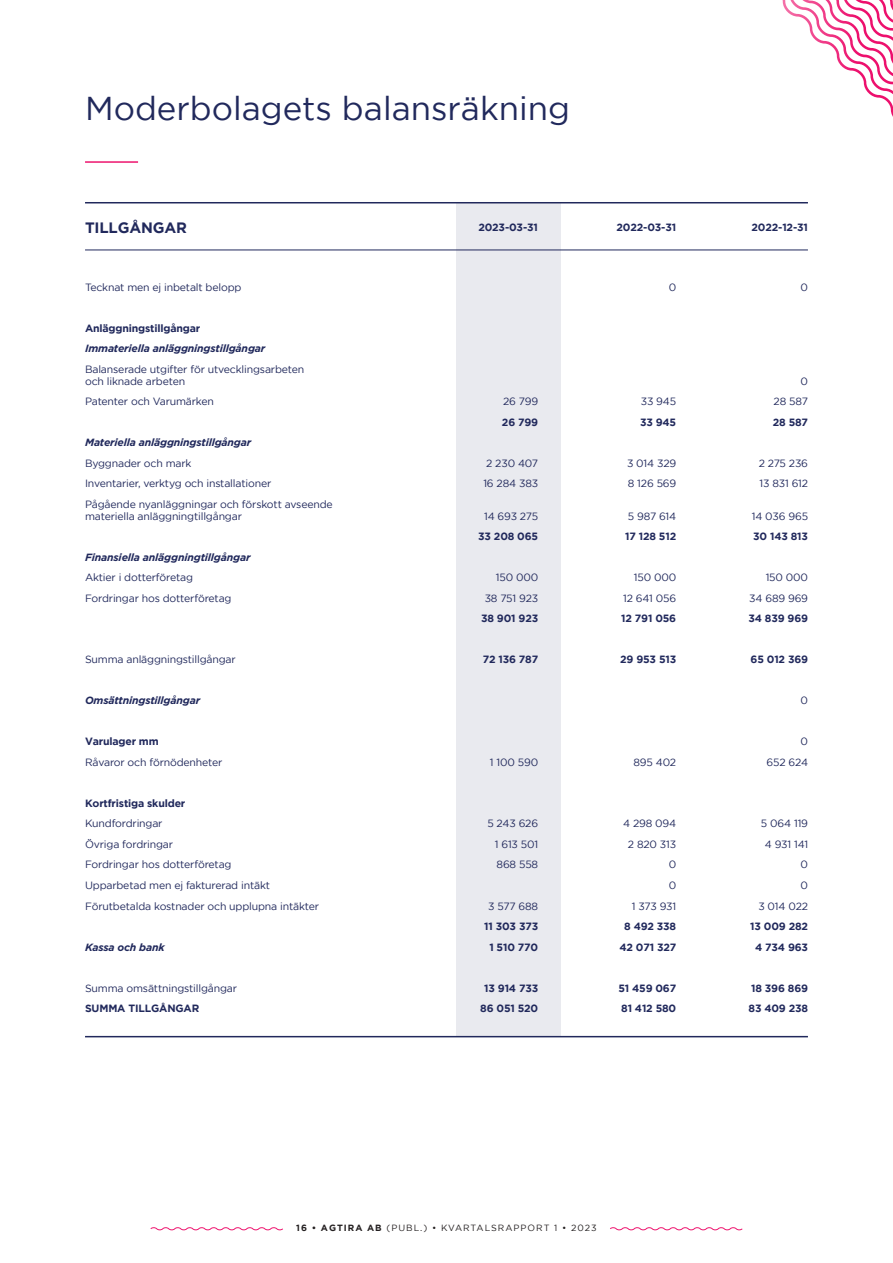
<style>
.page{position:relative;width:893px;height:1263px;background:#fff}
.page>*{position:absolute;margin:0;border:0;box-sizing:border-box;transform-origin:0 0}
.Rubrik_H1{font:33px "Gotham";color:#21295c}
.Rubrik_Bröd{font:700 15px "Gotham";letter-spacing:-.01em;color:#21295c}
.Tabell_bröd_mindre{font:10.5px/12px "Gotham";letter-spacing:-.015em;color:#21295c}
.Tabell_bröd_mindre-2{font:700 10.5px "Gotham";letter-spacing:-.015em;color:#21295c}
.Tabell_bröd_mindre-3{font:italic 700 10.5px "Gotham";letter-spacing:-.015em;color:#21295c}
.t1{font:9px "Gotham";letter-spacing:.11em;color:#231f20}
.s1{font-weight:700}
</style>
<div class="page">
<hr style="left:85px;top:161px;width:53px;height:2px;background:#ed146e">
<hr style="left:85px;top:202px;width:723px;height:1px;background:#21295c">
<hr style="left:85px;top:250px;width:723px;height:1px;background:#21295c">
<hr style="left:85px;top:1036px;width:723px;height:1px;background:#21295c">
<div style="left:456px;top:202px;width:105px;height:835px;background:#e9eaef"></div>
<svg style="left:150px;top:1227px;width:133px;height:4px"></svg>
<svg style="left:610px;top:1227px;width:133px;height:4px"></svg>
<svg style="left:782px;top:0;width:111px;height:117px"></svg>
<p class="Rubrik_H1" style="left:85px;top:90px;width:486px">Moderbolagets balansräkning</p>
<p class="Rubrik_Bröd" style="left:85px;top:219px;width:103px">TILLGÅNGAR</p>
<p class="Tabell_bröd_mindre-2" style="left:478px;top:221px;width:61px">2023-03-31</p>
<p class="Tabell_bröd_mindre-2" style="left:616px;top:221px;width:61px">2022-03-31</p>
<p class="Tabell_bröd_mindre-2" style="left:752px;top:221px;width:58px">2022-12-31</p>
<p class="Tabell_bröd_mindre" style="left:85px;top:281px;width:158px">Tecknat men ej inbetalt belopp</p>
<p class="Tabell_bröd_mindre" style="left:669px;top:281px;width:9px">0</p>
<p class="Tabell_bröd_mindre" style="left:801px;top:281px;width:9px">0</p>
<p class="Tabell_bröd_mindre-2" style="left:85px;top:322px;width:117px">Anläggningstillgångar</p>
<p class="Tabell_bröd_mindre-3" style="left:85px;top:342px;width:182px">Immateriella anläggningstillgångar</p>
<p class="Tabell_bröd_mindre" style="left:85px;top:363px;width:221px">Balanserade utgifter för utvecklingsarbeten och liknade arbeten</p>
<p class="Tabell_bröd_mindre" style="left:801px;top:375px;width:9px">0</p>
<p class="Tabell_bröd_mindre" style="left:85px;top:395px;width:130px">Patenter och Varumärken</p>
<p class="Tabell_bröd_mindre" style="left:503px;top:395px;width:37px">26 799</p>
<p class="Tabell_bröd_mindre" style="left:641px;top:395px;width:37px">33 945</p>
<p class="Tabell_bröd_mindre" style="left:774px;top:395px;width:36px">28 587</p>
<p class="Tabell_bröd_mindre-2" style="left:502px;top:416px;width:38px">26 799</p>
<p class="Tabell_bröd_mindre-2" style="left:640px;top:416px;width:38px">33 945</p>
<p class="Tabell_bröd_mindre-2" style="left:773px;top:416px;width:37px">28 587</p>
<p class="Tabell_bröd_mindre-3" style="left:85px;top:436px;width:168px">Materiella anläggningstillgångar</p>
<p class="Tabell_bröd_mindre" style="left:85px;top:457px;width:108px">Byggnader och mark</p>
<p class="Tabell_bröd_mindre" style="left:486px;top:457px;width:54px">2 230 407</p>
<p class="Tabell_bröd_mindre" style="left:627px;top:457px;width:51px">3 014 329</p>
<p class="Tabell_bröd_mindre" style="left:759px;top:457px;width:51px">2 275 236</p>
<p class="Tabell_bröd_mindre" style="left:85px;top:477px;width:188px">Inventarier, verktyg och installationer</p>
<p class="Tabell_bröd_mindre" style="left:483px;top:477px;width:56px">16 284 383</p>
<p class="Tabell_bröd_mindre" style="left:628px;top:477px;width:50px">8 126 569</p>
<p class="Tabell_bröd_mindre" style="left:759px;top:477px;width:50px">13 831 612</p>
<p class="Tabell_bröd_mindre" style="left:85px;top:498px;width:249px">Pågående nyanläggningar och förskott avseende materiella anläggningtillgångar</p>
<p class="Tabell_bröd_mindre" style="left:484px;top:510px;width:56px">14 693 275</p>
<p class="Tabell_bröd_mindre" style="left:628px;top:510px;width:50px">5 987 614</p>
<p class="Tabell_bröd_mindre" style="left:752px;top:510px;width:58px">14 036 965</p>
<p class="Tabell_bröd_mindre-2" style="left:478px;top:531px;width:61px">33 208 065</p>
<p class="Tabell_bröd_mindre-2" style="left:625px;top:531px;width:52px">17 128 512</p>
<p class="Tabell_bröd_mindre-2" style="left:753px;top:531px;width:56px">30 143 813</p>
<p class="Tabell_bröd_mindre-3" style="left:85px;top:550px;width:167px">Finansiella anläggningtillgångar</p>
<p class="Tabell_bröd_mindre" style="left:85px;top:571px;width:110px">Aktier i dotterföretag</p>
<p class="Tabell_bröd_mindre" style="left:496px;top:571px;width:44px">150 000</p>
<p class="Tabell_bröd_mindre" style="left:634px;top:571px;width:44px">150 000</p>
<p class="Tabell_bröd_mindre" style="left:766px;top:571px;width:44px">150 000</p>
<p class="Tabell_bröd_mindre" style="left:85px;top:592px;width:148px">Fordringar hos dotterföretag</p>
<p class="Tabell_bröd_mindre" style="left:485px;top:592px;width:55px">38 751 923</p>
<p class="Tabell_bröd_mindre" style="left:623px;top:592px;width:55px">12 641 056</p>
<p class="Tabell_bröd_mindre" style="left:749px;top:592px;width:60px">34 689 969</p>
<p class="Tabell_bröd_mindre-2" style="left:481px;top:613px;width:59px">38 901 923</p>
<p class="Tabell_bröd_mindre-2" style="left:621px;top:613px;width:56px">12 791 056</p>
<p class="Tabell_bröd_mindre-2" style="left:748px;top:613px;width:61px">34 839 969</p>
<p class="Tabell_bröd_mindre" style="left:85px;top:653px;width:152px">Summa anläggningstillgångar</p>
<p class="Tabell_bröd_mindre-2" style="left:483px;top:654px;width:57px">72 136 787</p>
<p class="Tabell_bröd_mindre-2" style="left:620px;top:654px;width:58px">29 953 513</p>
<p class="Tabell_bröd_mindre-2" style="left:751px;top:654px;width:59px">65 012 369</p>
<p class="Tabell_bröd_mindre-3" style="left:85px;top:694px;width:117px">Omsättningstillgångar</p>
<p class="Tabell_bröd_mindre" style="left:801px;top:694px;width:9px">0</p>
<p class="Tabell_bröd_mindre-2" style="left:85px;top:736px;width:75px">Varulager mm</p>
<p class="Tabell_bröd_mindre" style="left:801px;top:735px;width:9px">0</p>
<p class="Tabell_bröd_mindre" style="left:85px;top:756px;width:139px">Råvaror och förnödenheter</p>
<p class="Tabell_bröd_mindre" style="left:490px;top:756px;width:50px">1 100 590</p>
<p class="Tabell_bröd_mindre" style="left:634px;top:756px;width:44px">895 402</p>
<p class="Tabell_bröd_mindre" style="left:767px;top:756px;width:43px">652 624</p>
<p class="Tabell_bröd_mindre-2" style="left:85px;top:797px;width:102px">Kortfristiga skulder</p>
<p class="Tabell_bröd_mindre" style="left:85px;top:817px;width:79px">Kundfordringar</p>
<p class="Tabell_bröd_mindre" style="left:487px;top:817px;width:52px">5 243 626</p>
<p class="Tabell_bröd_mindre" style="left:623px;top:817px;width:55px">4 298 094</p>
<p class="Tabell_bröd_mindre" style="left:761px;top:817px;width:49px">5 064 119</p>
<p class="Tabell_bröd_mindre" style="left:85px;top:838px;width:90px">Övriga fordringar</p>
<p class="Tabell_bröd_mindre" style="left:495px;top:838px;width:45px">1 613 501</p>
<p class="Tabell_bröd_mindre" style="left:628px;top:838px;width:50px">2 820 313</p>
<p class="Tabell_bröd_mindre" style="left:765px;top:838px;width:45px">4 931 141</p>
<p class="Tabell_bröd_mindre" style="left:85px;top:859px;width:148px">Fordringar hos dotterföretag</p>
<p class="Tabell_bröd_mindre" style="left:497px;top:859px;width:43px">868 558</p>
<p class="Tabell_bröd_mindre" style="left:669px;top:859px;width:9px">0</p>
<p class="Tabell_bröd_mindre" style="left:801px;top:859px;width:9px">0</p>
<p class="Tabell_bröd_mindre" style="left:85px;top:879px;width:186px">Upparbetad men ej fakturerad intäkt</p>
<p class="Tabell_bröd_mindre" style="left:669px;top:879px;width:9px">0</p>
<p class="Tabell_bröd_mindre" style="left:801px;top:879px;width:9px">0</p>
<p class="Tabell_bröd_mindre" style="left:85px;top:900px;width:236px">Förutbetalda kostnader och upplupna intäkter</p>
<p class="Tabell_bröd_mindre" style="left:488px;top:900px;width:52px">3 577 688</p>
<p class="Tabell_bröd_mindre" style="left:632px;top:900px;width:46px">1 373 931</p>
<p class="Tabell_bröd_mindre" style="left:758px;top:900px;width:51px">3 014 022</p>
<p class="Tabell_bröd_mindre-2" style="left:484px;top:920px;width:55px">11 303 373</p>
<p class="Tabell_bröd_mindre-2" style="left:624px;top:920px;width:54px">8 492 338</p>
<p class="Tabell_bröd_mindre-2" style="left:750px;top:920px;width:59px">13 009 282</p>
<p class="Tabell_bröd_mindre-3" style="left:85px;top:940px;width:81px">Kassa och bank</p>
<p class="Tabell_bröd_mindre-2" style="left:489px;top:941px;width:50px">1 510 770</p>
<p class="Tabell_bröd_mindre-2" style="left:619px;top:941px;width:58px">42 071 327</p>
<p class="Tabell_bröd_mindre-2" style="left:755px;top:941px;width:54px">4 734 963</p>
<p class="Tabell_bröd_mindre" style="left:85px;top:982px;width:153px">Summa omsättningstillgångar</p>
<p class="Tabell_bröd_mindre-2" style="left:484px;top:982px;width:55px">13 914 733</p>
<p class="Tabell_bröd_mindre-2" style="left:618px;top:982px;width:59px">51 459 067</p>
<p class="Tabell_bröd_mindre-2" style="left:751px;top:982px;width:58px">18 396 869</p>
<p class="Tabell_bröd_mindre-2" style="left:85px;top:1002px;width:116px">SUMMA TILLGÅNGAR</p>
<p class="Tabell_bröd_mindre-2" style="left:480px;top:1002px;width:59px">86 051 520</p>
<p class="Tabell_bröd_mindre-2" style="left:621px;top:1002px;width:57px">81 412 580</p>
<p class="Tabell_bröd_mindre-2" style="left:748px;top:1002px;width:61px">83 409 238</p>
<p class="t1" style="left:296px;top:1223px;width:302px"><span class="s1">16 • AGTIRA AB</span> (PUBL.) • KVARTALSRAPPORT 1 • 2023</p>
</div>
